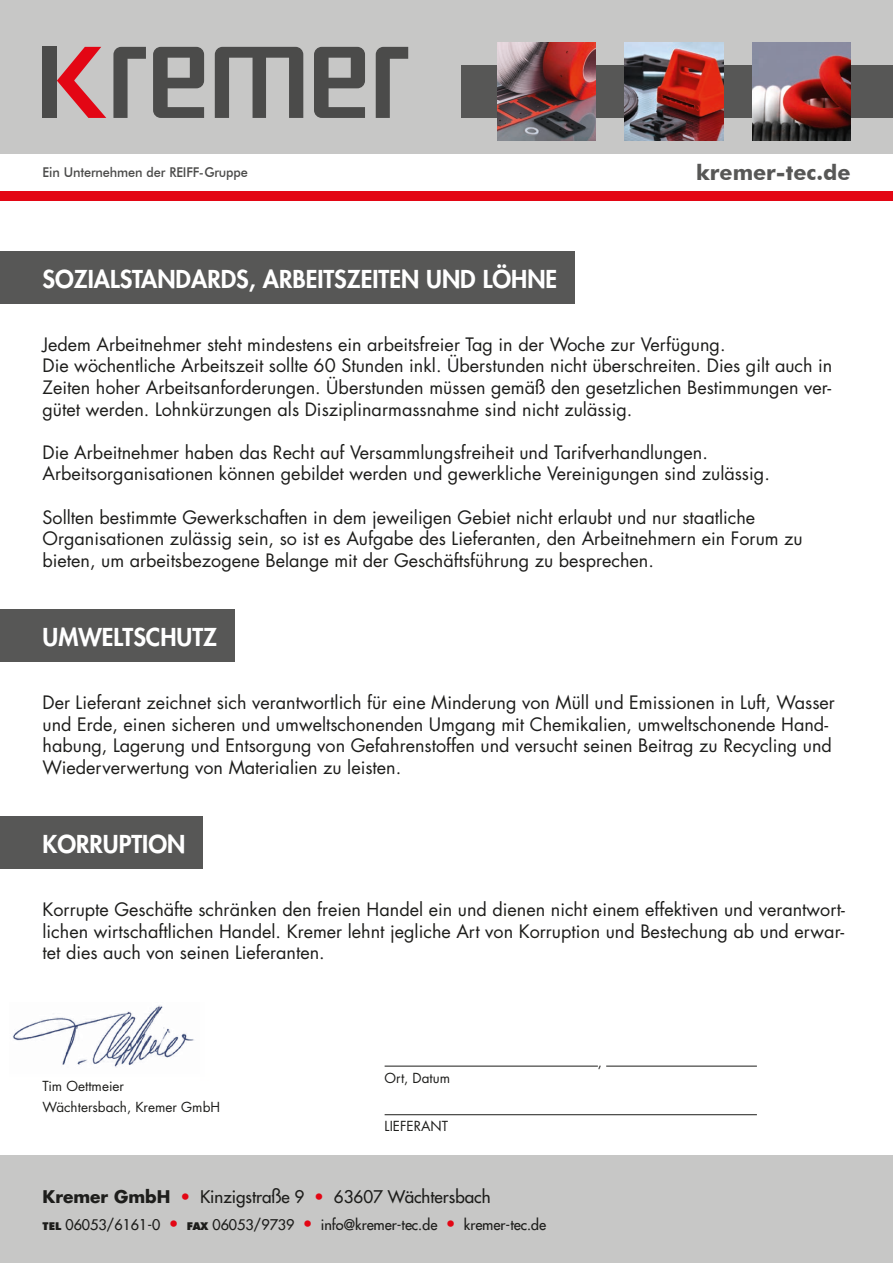
<style>
.page{position:relative;width:893px;height:1263px;background:#fff}
.page>*{position:absolute;margin:0;border:0;box-sizing:border-box;transform-origin:0 0}
.t1{font:800 24px "Futura Std";color:#fff}
.t2{font:700 21.6px "Futura BT";color:#575756}
.t3{font:18px/21.6px "Futura Std";color:#1d1d1b}
.t4{font:500 16.95px "Futura Std";color:#1d1d1b}
.t5{font:14.25px "Futura 2";color:#1d1d1b}
.t6{font:13.5px/20.7px "Futura Std";color:#1d1d1b}
.t7{font:500 13.5px "Futura BT";letter-spacing:-.01em;color:#4b4b4a;scale:.94 1}
.s1{font-weight:700}
.s2{color:#e30614}
.s3{font-family:"Futura BT";font-weight:900;font-size:10.8px}
.s4{font-family:"Futura Std";font-weight:500;font-size:16.95px;color:#e30614}
</style>
<div class="page">
<div style="left:0;top:0;width:893px;height:153px;background:#c7c7c6"></div>
<div style="left:0;top:191px;width:893px;height:10px;background:#e30614"></div>
<div style="left:461px;top:65px;width:432px;height:53px;background:#575756"></div>
<img style="left:497px;top:43px;width:98px;height:98px">
<img style="left:625px;top:43px;width:98px;height:98px">
<img style="left:752px;top:43px;width:99px;height:98px">
<div style="left:0;top:1155px;width:893px;height:108px;background:#c7c7c6"></div>
<div style="left:43px;top:47px;width:14px;height:71px;background:#4b4b4a"></div>
<svg style="left:57px;top:47px;width:49px;height:71px"></svg>
<svg style="left:113px;top:47px;width:33px;height:71px"></svg>
<svg style="left:376px;top:47px;width:32px;height:71px"></svg>
<svg style="left:153px;top:47px;width:51px;height:71px"></svg>
<svg style="left:314px;top:47px;width:51px;height:71px"></svg>
<svg style="left:215px;top:47px;width:88px;height:71px"></svg>
<div style="left:0;top:251px;width:574px;height:53px;background:#575756"></div>
<div style="left:0;top:609px;width:234px;height:53px;background:#575756"></div>
<div style="left:0;top:816px;width:202px;height:53px;background:#575756"></div>
<hr style="left:385px;top:1066px;width:213px;height:1px;background:#1d1d1b">
<hr style="left:606px;top:1066px;width:151px;height:1px;background:#1d1d1b">
<hr style="left:385px;top:1114px;width:372px;height:1px;background:#1d1d1b">
<img style="left:12px;top:1005px;width:182px;height:63px">
<p class="t7" style="left:43px;top:164px;width:220px">Ein Unternehmen der REIFF-Gruppe</p>
<p class="t2" style="left:696px;top:160px;width:156px">kremer-tec.de</p>
<h1 class="t1" style="left:43px;top:263px;width:516px">SOZIALSTANDARDS, ARBEITSZEITEN UND LÖHNE</h1>
<p class="t3" style="left:43px;top:334px;width:791px">Jedem Arbeitnehmer steht mindestens ein arbeitsfreier Tag in der Woche zur Verfügung.<br>Die wöchentliche Arbeitszeit sollte 60 Stunden inkl. Überstunden nicht überschreiten. Dies gilt auch in Zeiten hoher Arbeitsanforderungen. Überstunden müssen gemäß den gesetzlichen Bestimmungen ver&shy;gütet werden. Lohnkürzungen als Disziplinarmassnahme sind nicht zulässig.</p>
<p class="t3" style="left:43px;top:442px;width:729px">Die Arbeitnehmer haben das Recht auf Versammlungsfreiheit und Tarifverhandlungen.<br>Arbeitsorganisationen können gebildet werden und gewerkliche Vereinigungen sind zulässig.</p>
<p class="t3" style="left:43px;top:506px;width:762px">Sollten bestimmte Gewerkschaften in dem jeweiligen Gebiet nicht erlaubt und nur staatliche<br>Organisationen zulässig sein, so ist es Aufgabe des Lieferanten, den Arbeitnehmern ein Forum zu bieten, um arbeitsbezogene Belange mit der Geschäftsführung zu besprechen.</p>
<h1 class="t1" style="left:43px;top:622px;width:176px">UMWELTSCHUTZ</h1>
<p class="t3" style="left:43px;top:692px;width:794px">Der Lieferant zeichnet sich verantwortlich für eine Minderung von Müll und Emissionen in Luft, Wasser und Erde, einen sicheren und umweltschonenden Umgang mit Chemikalien, umweltschonende Hand&shy;habung, Lagerung und Entsorgung von Gefahrenstoffen und versucht seinen Beitrag zu Recycling und Wiederverwertung von Materialien zu leisten.</p>
<h1 class="t1" style="left:43px;top:828px;width:144px">KORRUPTION</h1>
<p class="t3" style="left:43px;top:899px;width:804px;text-align:justify">Korrupte Geschäfte schränken den freien Handel ein und dienen nicht einem effektiven und verantwort&shy;lichen wirtschaftlichen Handel. Kremer lehnt jegliche Art von Korruption und Bestechung ab und erwar&shy;tet dies auch von seinen Lieferanten.</p>
<p class="t6" style="left:43px;top:1076px;width:179px">Tim Oettmeier<br>Wächtersbach, Kremer GmbH</p>
<p class="t6" style="left:385px;top:1067px;width:67px">Ort, Datum</p>
<p class="t6" style="left:385px;top:1116px;width:65px">LIEFERANT</p>
<p class="t4" style="left:43px;top:1186px;width:450px"><span class="s1">Kremer GmbH</span> <span class="s2">•</span> Kinzigstraße 9 <span class="s2">•</span> 63607 Wächtersbach</p>
<p class="t5" style="left:43px;top:1215px;width:505px"><span class="s3">TEL</span> 06053/6161-0 <span class="s4">•</span> <span class="s3">FAX</span> 06053/9739 <span class="s4">•</span> info@kremer-tec.de <span class="s4">•</span> kremer-tec.de</p>
<p class="t6" style="left:598px;top:1051px;width:6px">,</p>
</div>
